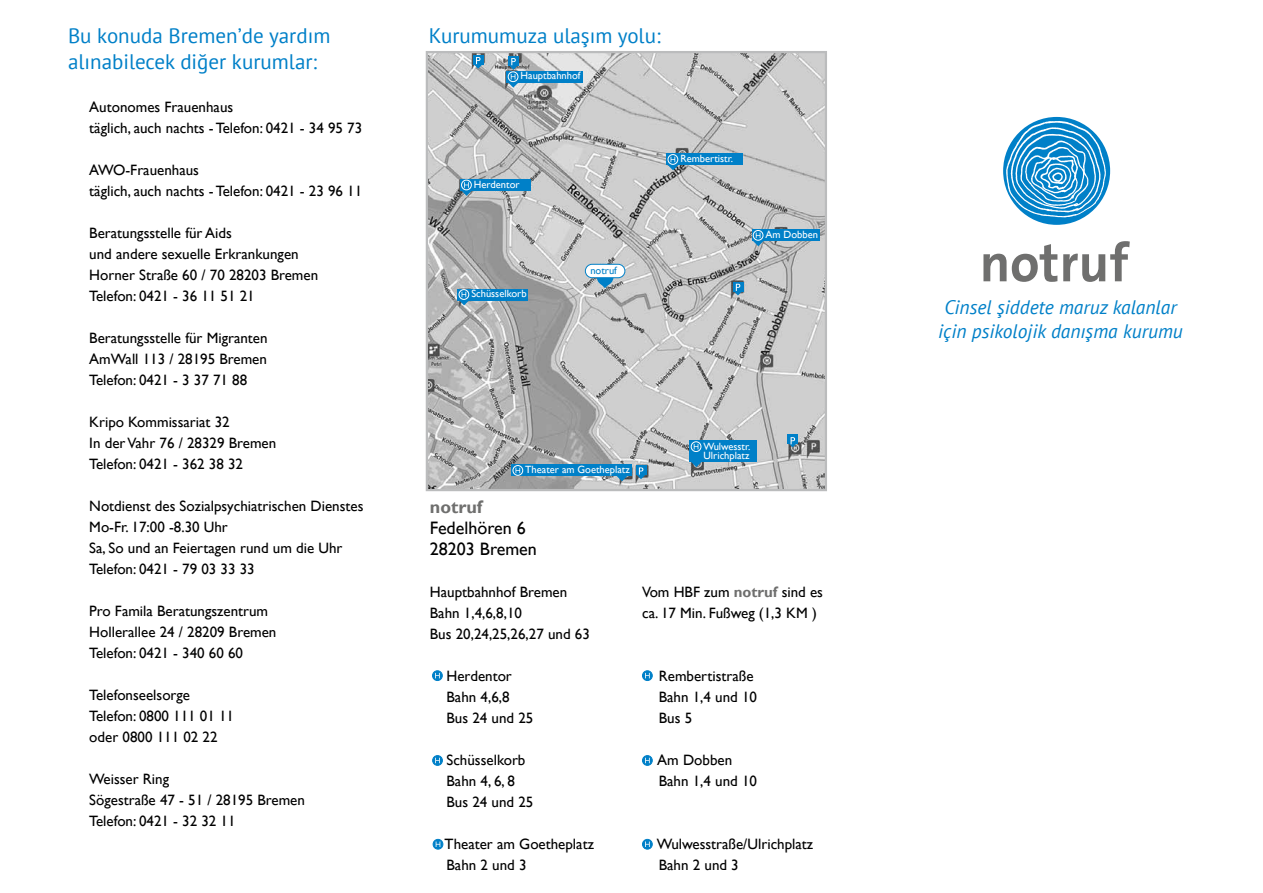
<style>
.page{position:relative;width:1263px;height:893px;background:#fff}
.page>*{position:absolute;margin:0;border:0;box-sizing:border-box;transform-origin:0 0}
.t1{font:21px/25.2px "PT Sans";color:#0080c8}
.t2{font:italic 19.5px/23.4px "PT Sans";color:#0080c8;text-align:center}
.t3{font:18px/21px "Gill Sans";color:#000}
.t4{font:700 18px "Gill Sans";color:#6f6f6e}
.t5{font:15px/21px "Gill Sans";color:#000}
.t6{font:10.5px/9px "Gill Sans";color:#fff}
.t7{font:10.5px "Gill Sans";color:#0080c8}
.s1{font-weight:700;color:#6f6f6e}
</style>
<div class="page">
<div style="left:1003px;top:117px;width:107px;height:108px;background:#0080c8;border-radius:50%"></div>
<svg style="left:1006px;top:121px;width:100px;height:96px"></svg>
<svg style="left:983px;top:254px;width:23px;height:27px"></svg>
<svg style="left:1012px;top:244px;width:45px;height:38px"></svg>
<svg style="left:1063px;top:241px;width:67px;height:41px"></svg>
<svg style="left:642px;top:671px;width:10px;height:9px"></svg>
<div style="left:642px;top:670px;width:11px;height:11px;border:1px solid #0080c8;border-radius:50%"></div>
<svg style="left:645px;top:673px;width:5px;height:5px"></svg>
<svg style="left:642px;top:756px;width:10px;height:9px"></svg>
<div style="left:642px;top:755px;width:11px;height:11px;border:1px solid #0080c8;border-radius:50%"></div>
<svg style="left:645px;top:758px;width:5px;height:5px"></svg>
<div style="left:642px;top:839px;width:10px;height:10px;background:#0080c8;border-radius:50%"></div>
<div style="left:642px;top:839px;width:11px;height:10px;border:1px solid #0080c8;border-radius:50%"></div>
<svg style="left:645px;top:841px;width:5px;height:6px"></svg>
<svg style="left:432px;top:671px;width:10px;height:9px"></svg>
<div style="left:432px;top:670px;width:11px;height:11px;border:1px solid #0080c8;border-radius:50%"></div>
<svg style="left:435px;top:673px;width:5px;height:5px"></svg>
<svg style="left:433px;top:756px;width:9px;height:9px"></svg>
<div style="left:432px;top:755px;width:11px;height:11px;border:1px solid #0080c8;border-radius:50%"></div>
<svg style="left:435px;top:758px;width:5px;height:5px"></svg>
<svg style="left:433px;top:839px;width:10px;height:10px"></svg>
<div style="left:433px;top:839px;width:10px;height:10px;border:1px solid #0080c8;border-radius:50%"></div>
<svg style="left:436px;top:841px;width:4px;height:6px"></svg>
<img style="left:429px;top:54px;width:395px;height:434px">
<div style="left:426px;top:51px;width:401px;height:440px;border:2px solid #bbbcbd"></div>
<div style="left:507px;top:71px;width:76px;height:11px;background:#0080c8"></div>
<div style="left:511px;top:465px;width:121px;height:11px;background:#0080c8"></div>
<svg style="left:616px;top:476px;width:12px;height:5px"></svg>
<svg style="left:515px;top:468px;width:5px;height:5px"></svg>
<div style="left:513px;top:465px;width:10px;height:11px;border:1px solid #fff;border-radius:50%"></div>
<div style="left:460px;top:179px;width:70px;height:12px;background:#0080c8"></div>
<svg style="left:461px;top:182px;width:11px;height:14px"></svg>
<div style="left:461px;top:180px;width:11px;height:10px;border:1px solid #fff;border-radius:50%"></div>
<div style="left:458px;top:289px;width:70px;height:11px;background:#0080c8"></div>
<svg style="left:458px;top:292px;width:12px;height:13px"></svg>
<div style="left:459px;top:289px;width:10px;height:11px;border:1px solid #fff;border-radius:50%"></div>
<div style="left:690px;top:441px;width:67px;height:21px;background:#0080c8"></div>
<svg style="left:690px;top:462px;width:12px;height:5px"></svg>
<svg style="left:694px;top:444px;width:4px;height:5px"></svg>
<div style="left:691px;top:441px;width:10px;height:11px;border:1px solid #fff;border-radius:50%"></div>
<div style="left:752px;top:230px;width:68px;height:11px;background:#0080c8"></div>
<svg style="left:752px;top:233px;width:12px;height:13px"></svg>
<div style="left:753px;top:230px;width:10px;height:11px;border:1px solid #fff;border-radius:50%"></div>
<div style="left:666px;top:154px;width:77px;height:11px;background:#0080c8"></div>
<svg style="left:667px;top:157px;width:12px;height:13px"></svg>
<div style="left:668px;top:154px;width:10px;height:11px;border:1px solid #fff;border-radius:50%"></div>
<svg style="left:733px;top:282px;width:10px;height:2px"></svg>
<svg style="left:733px;top:284px;width:10px;height:11px"></svg>
<div style="left:636px;top:466px;width:10px;height:9px;background:#0080c8"></div>
<svg style="left:636px;top:467px;width:10px;height:12px"></svg>
<div style="left:787px;top:435px;width:11px;height:9px;background:#0080c8"></div>
<svg style="left:788px;top:437px;width:9px;height:10px"></svg>
<div style="left:508px;top:56px;width:11px;height:10px;background:#0080c8"></div>
<svg style="left:507px;top:58px;width:12px;height:30px"></svg>
<div style="left:473px;top:55px;width:11px;height:10px;background:#0080c8"></div>
<svg style="left:473px;top:57px;width:10px;height:12px"></svg>
<div style="left:597px;top:269px;width:16px;height:16px;background:#0080c8;border-radius:50%"></div>
<svg style="left:599px;top:283px;width:12px;height:5px"></svg>
<div style="left:585px;top:264px;width:40px;height:14px;background:#fff;border-radius:7px"></div>
<div style="left:585px;top:264px;width:40px;height:14px;border:1px solid #0080c8;border-radius:7px"></div>
<h1 class="t1" style="left:68px;top:23px;width:264px">Bu konuda Bremen’de yardım alınabilecek diğer kurumlar:</h1>
<p class="t5" style="left:89px;top:96px;width:274px">Autonomes Frauenhaus<br>täglich, auch nachts - Telefon: 0421 - 34 95 73</p>
<p class="t5" style="left:89px;top:159px;width:274px">AWO-Frauenhaus<br>täglich, auch nachts - Telefon: 0421 - 23 96 11</p>
<p class="t5" style="left:89px;top:222px;width:230px">Beratungsstelle für Aids<br>und andere sexuelle Erkrankungen<br>Horner Straße 60 / 70 28203 Bremen<br>Telefon: 0421 - 36 11 51 21</p>
<p class="t5" style="left:89px;top:327px;width:180px;text-align:justify">Beratungsstelle für Migranten AmWall 113 / 28195 Bremen Telefon: 0421 - 3 37 71 88</p>
<p class="t5" style="left:89px;top:411px;width:189px">Kripo Kommissariat 32<br>In der Vahr 76 / 28329 Bremen<br>Telefon: 0421 - 362 38 32</p>
<p class="t5" style="left:89px;top:495px;width:276px">Notdienst des Sozialpsychiatrischen Dienstes Mo-Fr. 17:00 -8.30 Uhr<br>Sa, So und an Feiertagen rund um die Uhr Telefon: 0421 - 79 03 33 33</p>
<p class="t5" style="left:89px;top:600px;width:189px">Pro Famila Beratungszentrum<br>Hollerallee 24 / 28209 Bremen<br>Telefon: 0421 - 340 60 60</p>
<p class="t5" style="left:89px;top:684px;width:146px">Telefonseelsorge<br>Telefon: 0800 111 01 11 oder 0800 111 02 22</p>
<p class="t5" style="left:89px;top:768px;width:217px">Weisser Ring<br>Sögestraße 47 - 51 / 28195 Bremen<br>Telefon: 0421 - 32 32 11</p>
<h1 class="t1" style="left:429px;top:23px;width:233px">Kurumumuza ulaşım yolu:</h1>
<p class="t6" style="left:520px;top:71px;width:62px">Hauptbahnhof</p>
<p class="t6" style="left:474px;top:179px;width:47px">Herdentor</p>
<p class="t6" style="left:680px;top:154px;width:54px">Rembertistr.</p>
<p class="t6" style="left:471px;top:289px;width:57px">Schüsselkorb</p>
<p class="t7" style="left:590px;top:264px;width:28px">notruf</p>
<p class="t6" style="left:765px;top:230px;width:54px">Am Dobben</p>
<p class="t6" style="left:525px;top:465px;width:106px">Theater am Goetheplatz</p>
<p class="t6" style="left:703px;top:441px;width:48px">Wulwesstr.<br>Ulrichplatz</p>
<p class="t4" style="left:430px;top:496px;width:54px">notruf</p>
<p class="t3" style="left:430px;top:517px;width:109px">Fedelhören 6<br>28203 Bremen</p>
<p class="t5" style="left:430px;top:581px;width:162px">Hauptbahnhof Bremen<br>Bahn 1,4,6,8,10<br>Bus 20,24,25,26,27 und 63</p>
<p class="t5" style="left:446px;top:665px;width:88px">Herdentor<br>Bahn 4,6,8<br>Bus 24 und 25</p>
<p class="t5" style="left:446px;top:749px;width:88px">Schüsselkorb<br>Bahn 4, 6, 8<br>Bus 24 und 25</p>
<p class="t5" style="left:445px;top:833px;width:151px">Theater am Goetheplatz<br>Bahn 2 und 3</p>
<p class="t5" style="left:642px;top:581px;width:182px">Vom HBF zum <span class="s1">notruf</span> sind es ca. 17 Min. Fußweg (1,3 KM )</p>
<p class="t5" style="left:659px;top:665px;width:100px">Rembertistraße<br>Bahn 1,4 und 10<br>Bus 5</p>
<p class="t5" style="left:657px;top:749px;width:101px">Am Dobben<br>Bahn 1,4 und 10</p>
<p class="t5" style="left:657px;top:833px;width:158px">Wulwesstraße/Ulrichplatz<br>Bahn 2 und 3</p>
<h2 class="t2" style="left:938px;top:295px;width:246px">Cinsel şiddete maruz kalanlar için psikolojik danışma kurumu</h2>
</div>
